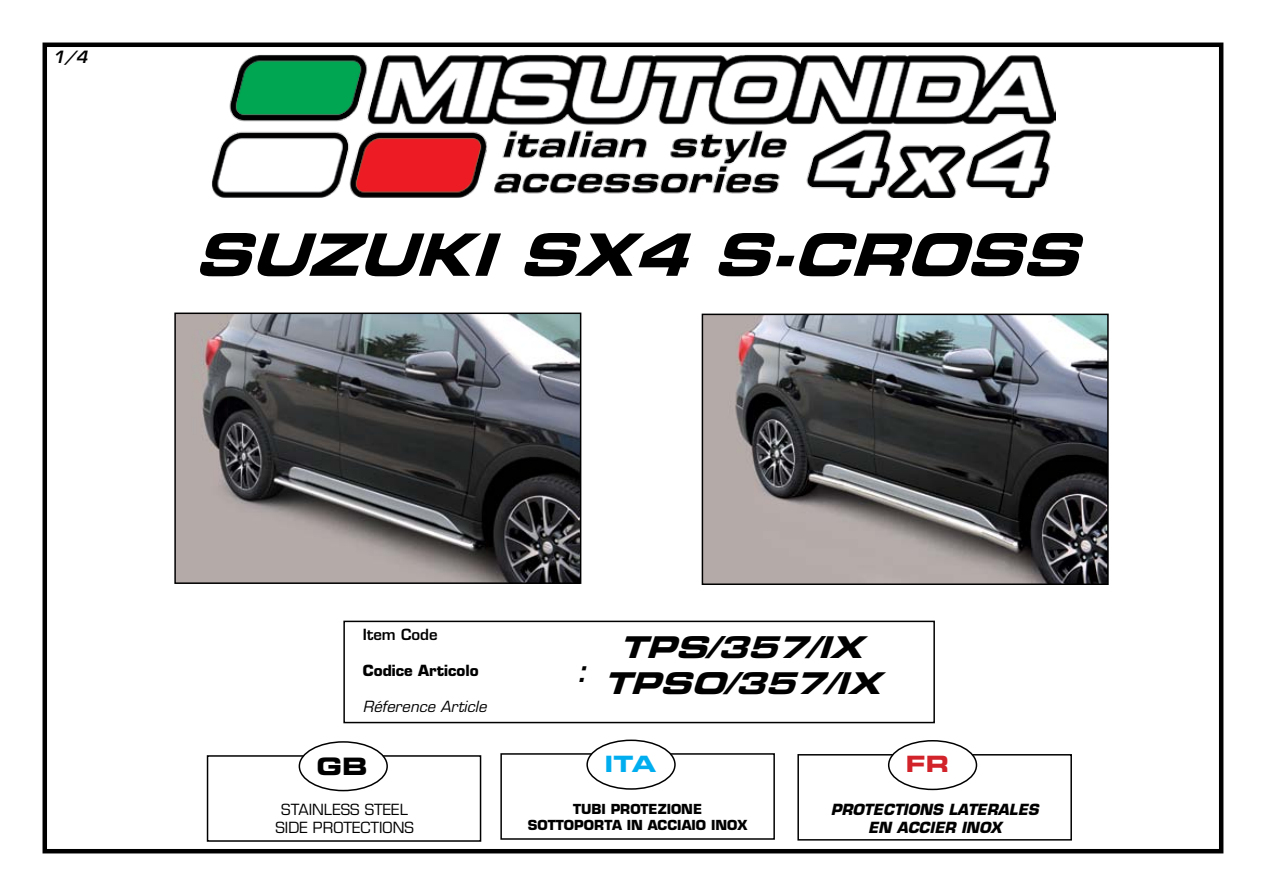
<style>
.page{position:relative;width:1263px;height:893px;background:#fff}
.page>*{position:absolute;margin:0;border:0;box-sizing:border-box;transform-origin:0 0}
.t1{font:italic 58.5px "Eurostile LT Std Bold Ex 2";color:#000;scale:.92 1}
.t2{font:italic 30px/36px "Eurostile LT Std Bold Ex 2";color:#000;text-align:center}
.t3{font:italic 600 30px "Eurostile LT Std";color:#000}
.t4{font:24px "Eurostile LT Std Bold Ex 2";color:#000}
.t5{font:22.5px "Eurostile LT Std Bold Ex 2";color:#00aeef}
.t6{font:22.5px "Eurostile LT Std Bold Ex 2";color:#d2232a}
.t7{font:italic 600 16.5px "Eurostile LT Std";color:#000}
.t8{font:italic 700 15px/18px "Eurostile LT Std";color:#000;text-align:center}
.t9{font:15px/18px "Eurostile LT Std";color:#000;text-align:center}
.t10{font:italic 15px "Eurostile LT Std";color:#000}
.t11{font:700 15px "Eurostile LT Std";color:#000}
.t12{font:600 15px "Eurostile LT Std";color:#000}
.t13{font:700 13.5px/16.2px "Eurostile LT Std";color:#000;text-align:center}
</style>
<div class="page">
<div style="left:43px;top:43px;width:1180px;height:810px;border:4px solid #000"></div>
<img style="left:212px;top:55px;width:844px;height:142px">
<div style="left:343px;top:621px;width:592px;height:102px;border:2px solid #000"></div>
<div style="left:207px;top:755px;width:274px;height:87px;border:2px solid #000"></div>
<div style="left:299px;top:742px;width:88px;height:49px;background:#fff;border-radius:50%"></div>
<div style="left:299px;top:741px;width:89px;height:50px;border:2px solid #000;border-radius:50%"></div>
<div style="left:500px;top:753px;width:275px;height:87px;border:2px solid #000"></div>
<div style="left:587px;top:740px;width:88px;height:49px;background:#fff;border-radius:50%"></div>
<div style="left:586px;top:739px;width:90px;height:51px;border:2px solid #000;border-radius:50%"></div>
<div style="left:797px;top:754px;width:275px;height:87px;border:2px solid #000"></div>
<div style="left:889px;top:741px;width:87px;height:48px;background:#fff;border-radius:50%"></div>
<div style="left:888px;top:740px;width:89px;height:50px;border:2px solid #000;border-radius:50%"></div>
<img style="left:177px;top:316px;width:401px;height:265px">
<div style="left:174px;top:313px;width:407px;height:271px;border:2px solid #000"></div>
<img style="left:705px;top:317px;width:401px;height:265px">
<div style="left:702px;top:314px;width:407px;height:271px;border:2px solid #000"></div>
<p class="t7" style="left:53px;top:46px;width:36px">1/4</p>
<h1 class="t1" style="left:194px;top:214px;width:989px">SUZUKISX4 S-CROSS</h1>
<p class="t12" style="left:363px;top:625px;width:76px">Item Code</p>
<p class="t11" style="left:363px;top:661px;width:117px">Codice Articolo</p>
<p class="t10" style="left:363px;top:697px;width:125px">Réference Article</p>
<h3 class="t4" style="left:317px;top:749px;width:52px">GB</h3>
<p class="t9" style="left:275px;top:800px;width:140px">STAINLESS STEEL<br>SIDE PROTECTIONS</p>
<h2 class="t3" style="left:577px;top:652px;width:12px">:</h2>
<h2 class="t2" style="left:604px;top:628px;width:291px">TPS/357/IX<br>TPSO/357/IX</h2>
<h3 class="t5" style="left:604px;top:748px;width:53px">ITA</h3>
<h3 class="t6" style="left:906px;top:748px;width:45px">FR</h3>
<p class="t8" style="left:831px;top:800px;width:209px">PROTECTIONS LATERALES<br>EN ACCIER INOX</p>
<p class="t13" style="left:528px;top:801px;width:221px">TUBI PROTEZIONE<br>SOTTOPORTA IN ACCIAIO INOX</p>
</div>
